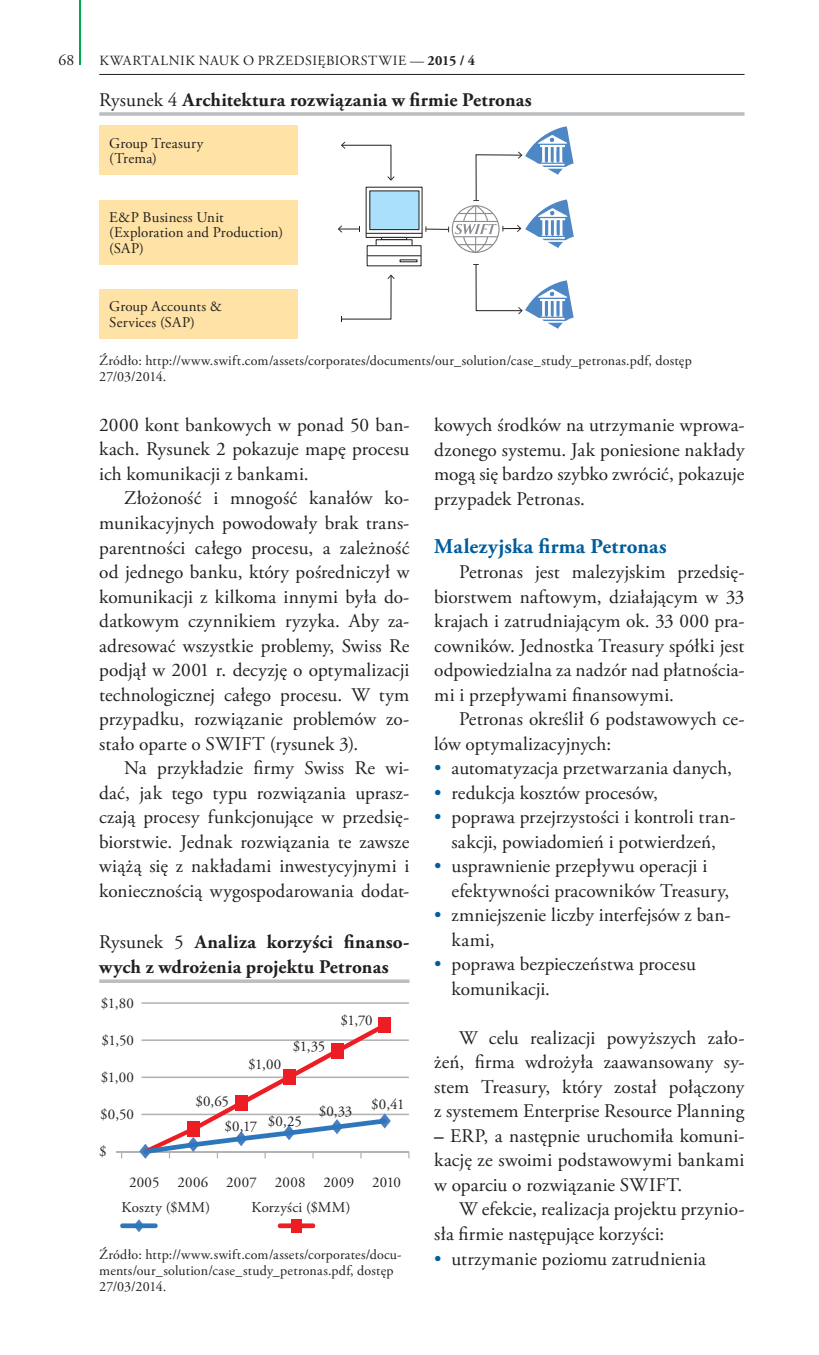
<style>
.page{position:relative;width:819px;height:1355px;background:#fff}
.page>*{position:absolute;margin:0;border:0;box-sizing:border-box;transform-origin:0 0}
.t1{font:700 21px "Adobe Garamond Pro";letter-spacing:.01em;color:#005d9c}
.t2{font:19.25px/24.5px "Adobe Garamond Pro";letter-spacing:.005em;color:#231f20;text-align:justify}
.t3{font:700 19.25px/24.5px "Adobe Garamond Pro";letter-spacing:.01em;color:#231f20}
.t4{font:15.75px "Adobe Garamond Pro";color:#231f20}
.t5{font:14.88px/15.8px "Adobe Garamond Pro";letter-spacing:.015em;color:#231f20}
.t6{font:14px/15.8px "Adobe Garamond Pro";letter-spacing:.015em;color:#231f20}
.t7{font:14px "Adobe Garamond Pro";letter-spacing:.04em;color:#231f20}
.s1{font-weight:700}
.s2{font-weight:400}
.s3{color:#005d9c}
</style>
<div class="page">
<hr style="left:79px;top:0;width:2px;height:64px;background:#00a54f">
<hr style="left:99px;top:74px;width:645px;height:1px;background:#231f20">
<svg style="left:99px;top:112px;width:645px;height:4px;background:#c4c5c7"></svg>
<svg style="left:341px;top:274px;width:53px;height:48px"></svg>
<svg style="left:366px;top:187px;width:56px;height:50px"></svg>
<hr style="left:366px;top:233px;width:56px;height:1px;background:#231f20">
<div style="left:370px;top:191px;width:49px;height:38px;background:#aae0f9"></div>
<div style="left:381px;top:237px;width:26px;height:3px;border:1px solid #231f20"></div>
<div style="left:375px;top:239px;width:37px;height:7px;border:1px solid #231f20"></div>
<div style="left:366px;top:245px;width:55px;height:21px;border:1px solid #231f20"></div>
<hr style="left:367px;top:255px;width:54px;height:1px;background:#231f20">
<svg style="left:341px;top:142px;width:53px;height:39px"></svg>
<svg style="left:338px;top:225px;width:22px;height:7px"></svg>
<svg style="left:473px;top:264px;width:100px;height:65px"></svg>
<svg style="left:425px;top:126px;width:149px;height:127px"></svg>
<div style="left:99px;top:125px;width:199px;height:50px;background:#ffe2a5"></div>
<div style="left:99px;top:200px;width:199px;height:64px;background:#ffe2a5"></div>
<div style="left:99px;top:289px;width:199px;height:50px;background:#ffe2a5"></div>
<hr style="left:99px;top:979px;width:310px;height:3px;background:#bcbdc0">
<hr style="left:141px;top:1113px;width:268px;height:2px;background:#b2b3b7">
<hr style="left:141px;top:1076px;width:268px;height:2px;background:#b2b3b7">
<hr style="left:141px;top:1039px;width:268px;height:1px;background:#b2b3b7">
<hr style="left:141px;top:1002px;width:268px;height:1px;background:#b2b3b7">
<hr style="left:122px;top:1150px;width:287px;height:2px;background:#b2b3b7">
<svg style="left:116px;top:1151px;width:6px;height:7px"></svg>
<div style="left:378px;top:1017px;width:13px;height:15px;background:#ee1d23"></div>
<svg style="left:134px;top:1219px;width:10px;height:13px"></svg>
<svg style="left:278px;top:1223px;width:37px;height:4px"></svg>
<div style="left:291px;top:1219px;width:11px;height:13px;background:#ee1d23"></div>
<svg style="left:139px;top:1026px;width:252px;height:132px"></svg>
<svg style="left:120px;top:1223px;width:38px;height:4px"></svg>
<p class="t4" style="left:58px;top:50px;width:17px">68</p>
<p class="t7" style="left:99px;top:52px;width:377px">KWARTALNIK NAUK O PRZEDSIĘBIORSTWIE — <span class="s1">2015 / 4</span></p>
<p class="t3" style="left:99px;top:88px;width:434px"><span class="s2">Rysunek 4</span> Architektura rozwiązania w firmie Petronas</p>
<p class="t5" style="left:109px;top:136px;width:95px">Group Treasury (Trema)</p>
<p class="t5" style="left:109px;top:209px;width:175px">E&amp;P Business Unit (Exploration and Production) (SAP)</p>
<p class="t5" style="left:109px;top:299px;width:114px">Group Accounts &amp;<br>Services (SAP)</p>
<p class="t6" style="left:99px;top:353px;width:594px">Źródło: http://www.swift.com/assets/corporates/documents/our_solution/case_study_petronas.pdf, dostęp<br>27/03/2014.</p>
<p class="t2" style="left:99px;top:413px;width:312px">2000 kont bankowych w ponad 50 ban&shy;kach. Rysunek 2 pokazuje mapę procesu ich komunikacji z bankami.</p>
<p class="t2" style="left:99px;top:487px;width:312px;text-indent:25px">Złożoność i mnogość kanałów ko&shy;munikacyjnych powodowały brak trans&shy;parentności całego procesu, a zależność od jednego banku, który pośredniczył w komunikacji z kilkoma innymi była do&shy;datkowym czynnikiem ryzyka. Aby za&shy;adresować wszystkie problemy, Swiss Re podjął w 2001 r. decyzję o optymalizacji technologicznej całego procesu. W tym przypadku, rozwiązanie problemów zo&shy;stało oparte o SWIFT (rysunek 3).</p>
<p class="t2" style="left:99px;top:756px;width:312px;text-indent:25px">Na przykładzie firmy Swiss Re wi&shy;dać, jak tego typu rozwiązania uprasz&shy;czają procesy funkcjonujące w przedsię&shy;biorstwie. Jednak rozwiązania te zawsze wiążą się z nakładami inwestycyjnymi i koniecznością wygospodarowania dodat-</p>
<p class="t3" style="left:99px;top:930px;width:311px"><span class="s2">Rysunek 5</span> Analiza korzyści finanso&shy;wych z wdrożenia projektu Petronas</p>
<p class="t5" style="left:101px;top:995px;width:35px">$1,80</p>
<p class="t5" style="left:101px;top:1032px;width:34px">$1,50</p>
<p class="t5" style="left:101px;top:1069px;width:35px">$1,00</p>
<p class="t5" style="left:100px;top:1106px;width:35px">$0,50</p>
<p class="t5" style="left:99px;top:1143px;width:9px">$</p>
<p class="t5" style="left:248px;top:1057px;width:35px">$1,00</p>
<p class="t5" style="left:293px;top:1039px;width:34px">$1,35</p>
<p class="t5" style="left:340px;top:1012px;width:34px">$1,70</p>
<p class="t5" style="left:195px;top:1093px;width:35px">$0,65</p>
<p class="t5" style="left:371px;top:1096px;width:35px">$0,41</p>
<p class="t5" style="left:319px;top:1103px;width:35px">$0,33</p>
<p class="t5" style="left:268px;top:1113px;width:35px">$0,25</p>
<p class="t5" style="left:224px;top:1119px;width:34px">$0,17</p>
<p class="t5" style="left:129px;top:1175px;width:273px">2005 2006 2007 2008 2009 2010</p>
<p class="t5" style="left:122px;top:1199px;width:90px">Koszty ($MM)</p>
<p class="t5" style="left:251px;top:1199px;width:101px">Korzyści ($MM)</p>
<p class="t6" style="left:99px;top:1247px;width:304px">Źródło: http://www.swift.com/assets/corporates/docu&shy;ments/our_solution/case_study_petronas.pdf, dostęp<br>27/03/2014.</p>
<p class="t2" style="left:434px;top:413px;width:312px">kowych środków na utrzymanie wprowa&shy;dzonego systemu. Jak poniesione nakłady mogą się bardzo szybko zwrócić, pokazuje przypadek Petronas.</p>
<p class="t1" style="left:434px;top:534px;width:234px">Malezyjska firma Petronas</p>
<p class="t2" style="left:434px;top:560px;width:312px;text-indent:25px">Petronas jest malezyjskim przedsię&shy;biorstwem naftowym, działającym w 33 krajach i zatrudniającym ok. 33 000 pra&shy;cowników. Jednostka Treasury spółki jest odpowiedzialna za nadzór nad płatnościa&shy;mi i przepływami finansowymi.</p>
<p class="t2" style="left:434px;top:707px;width:312px;text-indent:25px">Petronas określił 6 podstawowych ce&shy;lów optymalizacyjnych:</p>
<p class="t2" style="left:434px;top:756px;width:299px"><span class="s3">•</span> automatyzacja przetwarzania danych,</p>
<p class="t2" style="left:434px;top:781px;width:225px"><span class="s3">•</span> redukcja kosztów procesów,</p>
<p class="t2" style="left:434px;top:805px;width:303px;text-align:center"><span class="s3">•</span> poprawa przejrzystości i kontroli tran&shy;sakcji, powiadomień i potwierdzeń,</p>
<p class="t2" style="left:451px;top:854px;width:279px;text-indent:-17px"><span class="s3">•</span> usprawnienie przepływu operacji i efektywności pracowników Treasury,</p>
<p class="t2" style="left:451px;top:903px;width:280px;text-indent:-17px"><span class="s3">•</span> zmniejszenie liczby interfejsów z ban&shy;kami,</p>
<p class="t2" style="left:451px;top:952px;width:246px;text-indent:-17px"><span class="s3">•</span> poprawa bezpieczeństwa procesu komunikacji.</p>
<p class="t2" style="left:434px;top:1026px;width:312px;text-indent:25px">W celu realizacji powyższych zało&shy;żeń, firma wdrożyła zaawansowany sy&shy;stem Treasury, który został połączony z systemem Enterprise Resource Planning</p>
<p class="t2" style="left:434px;top:1124px;width:312px"><span class="s1">–</span> ERP, a następnie uruchomiła komuni&shy;kację ze swoimi podstawowymi bankami w oparciu o rozwiązanie SWIFT.</p>
<p class="t2" style="left:434px;top:1197px;width:312px;text-indent:25px">W efekcie, realizacja projektu przynio&shy;sła firmie następujące korzyści:</p>
<p class="t2" style="left:434px;top:1246px;width:273px"><span class="s3">•</span> utrzymanie poziomu zatrudnienia</p>
</div>
